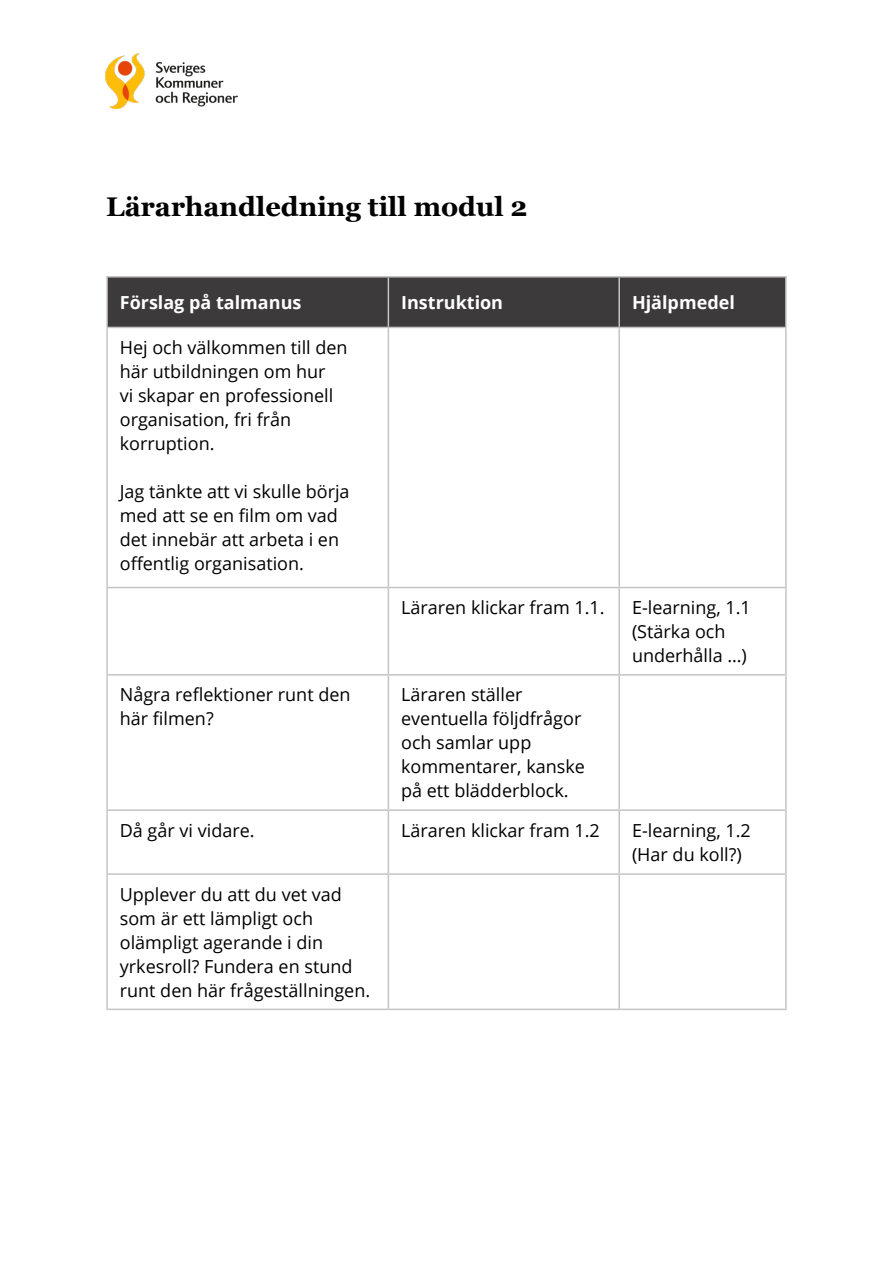
<style>
.page{position:relative;width:893px;height:1263px;background:#fff}
.page>*{position:absolute;margin:0;border:0;box-sizing:border-box;transform-origin:0 0}
.t1{font:700 27px "Georgia";color:#000}
.t2{font:18px/24px "Open Sans";color:#000}
.t3{font:700 18px "Open Sans";color:#fff}
</style>
<div class="page">
<img style="left:106px;top:54px;width:132px;height:55px">
<div style="left:108px;top:278px;width:677px;height:49px;background:#3c3a3b"></div>
<hr style="left:106px;top:276px;width:282px;height:2px;background:#c5c4c4">
<hr style="left:106px;top:278px;width:2px;height:49px;background:#c5c4c4">
<hr style="left:388px;top:276px;width:231px;height:2px;background:#c5c4c4">
<hr style="left:388px;top:278px;width:1px;height:49px;background:#c5c4c4">
<hr style="left:619px;top:276px;width:168px;height:2px;background:#c5c4c4">
<hr style="left:618px;top:278px;width:2px;height:49px;background:#c5c4c4">
<hr style="left:785px;top:278px;width:2px;height:49px;background:#c5c4c4">
<hr style="left:106px;top:327px;width:282px;height:1px;background:#c5c4c4">
<hr style="left:106px;top:328px;width:2px;height:259px;background:#c5c4c4">
<hr style="left:388px;top:327px;width:231px;height:1px;background:#c5c4c4">
<hr style="left:388px;top:328px;width:1px;height:259px;background:#c5c4c4">
<hr style="left:619px;top:327px;width:168px;height:1px;background:#c5c4c4">
<hr style="left:618px;top:328px;width:2px;height:259px;background:#c5c4c4">
<hr style="left:785px;top:328px;width:2px;height:259px;background:#c5c4c4">
<hr style="left:106px;top:587px;width:282px;height:1px;background:#c5c4c4">
<hr style="left:106px;top:588px;width:2px;height:86px;background:#c5c4c4">
<hr style="left:388px;top:587px;width:231px;height:1px;background:#c5c4c4">
<hr style="left:388px;top:588px;width:1px;height:86px;background:#c5c4c4">
<hr style="left:619px;top:587px;width:168px;height:1px;background:#c5c4c4">
<hr style="left:618px;top:588px;width:2px;height:86px;background:#c5c4c4">
<hr style="left:785px;top:588px;width:2px;height:86px;background:#c5c4c4">
<hr style="left:106px;top:674px;width:282px;height:2px;background:#c5c4c4">
<hr style="left:106px;top:676px;width:2px;height:133px;background:#c5c4c4">
<hr style="left:388px;top:674px;width:231px;height:2px;background:#c5c4c4">
<hr style="left:388px;top:676px;width:1px;height:133px;background:#c5c4c4">
<hr style="left:619px;top:674px;width:168px;height:2px;background:#c5c4c4">
<hr style="left:618px;top:676px;width:2px;height:133px;background:#c5c4c4">
<hr style="left:785px;top:676px;width:2px;height:133px;background:#c5c4c4">
<hr style="left:106px;top:809px;width:282px;height:2px;background:#c5c4c4">
<hr style="left:106px;top:811px;width:2px;height:62px;background:#c5c4c4">
<hr style="left:388px;top:809px;width:231px;height:2px;background:#c5c4c4">
<hr style="left:388px;top:811px;width:1px;height:62px;background:#c5c4c4">
<hr style="left:619px;top:809px;width:168px;height:2px;background:#c5c4c4">
<hr style="left:618px;top:811px;width:2px;height:62px;background:#c5c4c4">
<hr style="left:785px;top:811px;width:2px;height:62px;background:#c5c4c4">
<hr style="left:106px;top:873px;width:282px;height:2px;background:#c5c4c4">
<hr style="left:106px;top:875px;width:2px;height:133px;background:#c5c4c4">
<hr style="left:388px;top:873px;width:231px;height:2px;background:#c5c4c4">
<hr style="left:388px;top:875px;width:1px;height:133px;background:#c5c4c4">
<hr style="left:619px;top:873px;width:168px;height:2px;background:#c5c4c4">
<hr style="left:618px;top:875px;width:2px;height:133px;background:#c5c4c4">
<hr style="left:785px;top:875px;width:2px;height:133px;background:#c5c4c4">
<hr style="left:106px;top:1008px;width:282px;height:2px;background:#c5c4c4">
<hr style="left:388px;top:1008px;width:231px;height:2px;background:#c5c4c4">
<hr style="left:619px;top:1008px;width:168px;height:2px;background:#c5c4c4">
<h1 class="t1" style="left:106px;top:189px;width:423px">Lärarhandledning till modul 2</h1>
<p class="t3" style="left:120px;top:290px;width:183px">Förslag på talmanus</p>
<p class="t3" style="left:401px;top:290px;width:103px">Instruktion</p>
<p class="t3" style="left:632px;top:290px;width:104px">Hjälpmedel</p>
<p class="t2" style="left:120px;top:335px;width:229px">Hej och välkommen till den här utbildningen om hur<br>vi skapar en professionell organisation, fri från korruption.</p>
<p class="t2" style="left:120px;top:479px;width:231px">Jag tänkte att vi skulle börja med att se en film om vad det innebär att arbeta i en offentlig organisation.</p>
<p class="t2" style="left:401px;top:595px;width:205px">Läraren klickar fram 1.1.</p>
<p class="t2" style="left:632px;top:595px;width:120px">E-learning, 1.1 (Stärka och underhålla …)</p>
<p class="t2" style="left:120px;top:682px;width:232px">Några reflektioner runt den här filmen?</p>
<p class="t2" style="left:401px;top:682px;width:185px">Läraren ställer eventuella följdfrågor och samlar upp kommentarer, kanske på ett blädderblock.</p>
<p class="t2" style="left:120px;top:818px;width:136px">Då går vi vidare.</p>
<p class="t2" style="left:401px;top:818px;width:200px">Läraren klickar fram 1.2</p>
<p class="t2" style="left:632px;top:818px;width:120px">E-learning, 1.2 (Har du koll?)</p>
<p class="t2" style="left:120px;top:881px;width:252px">Upplever du att du vet vad som är ett lämpligt och olämpligt agerande i din yrkesroll? Fundera en stund runt den här frågeställningen.</p>
</div>
